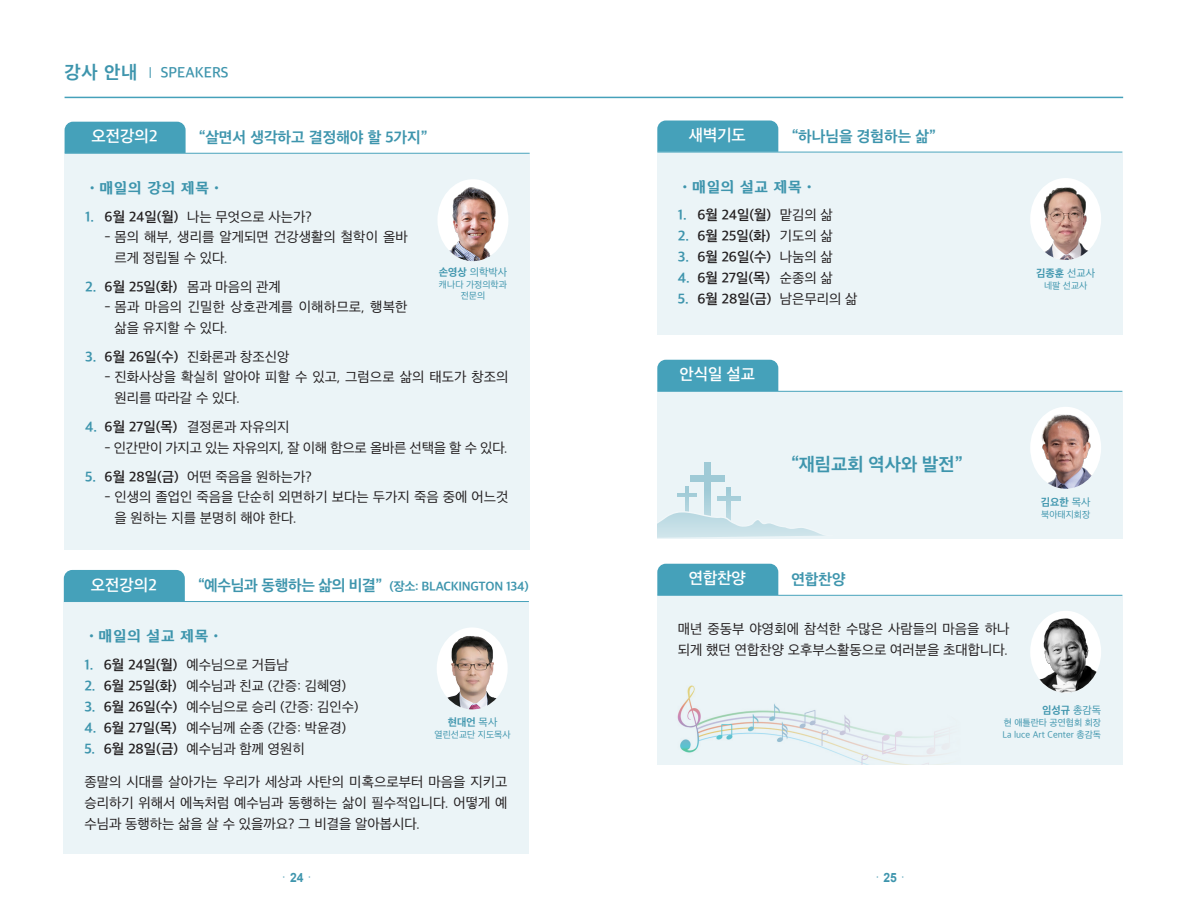
<style>
.page{position:relative;width:1187px;height:918px;background:#fff}
.page>*{position:absolute;margin:0;border:0;box-sizing:border-box;transform-origin:0 0}
.t1{font:700 18.75px "Apple SD Gothic Neo";color:#3e95ad}
.t2{font:600 16.5px "Apple SD Gothic Neo";color:#fff}
.t3{font:700 15.75px "Apple SD Gothic Neo";color:#3e95ad}
.t4{font:600 15px "Apple SD Gothic Neo";color:#3e95ad}
.t5{font:14.25px/20.5px "Apple SD Gothic Neo";color:#231f20}
.t6{font:600 14.25px "Apple SD Gothic Neo";color:#231f20}
.t7{font:14.25px "Apple SD Gothic Neo";letter-spacing:-.02em;color:#231f20}
.t8{font:14.25px "DX Log Std B";color:#3e95ad}
.t9{font:700 12.75px "Apple SD Gothic Neo";letter-spacing:-.02em;color:#3e95ad}
.t10{font:700 10.8px "Apple SD Gothic Neo";color:#3e95ad}
.t11{font:10.8px "Apple SD Gothic Neo";color:#3e95ad}
.t12{font:9.75px "DX Ngo Std 20";color:#3e95ad;scale:.95 1}
.t13{font:9.45px "Apple SD Gothic Neo";color:#3e95ad}
.s1{font-weight:700;font-size:18.75px}
.s2{font-weight:800}
.s3{font-weight:700;color:#3e95ad}
.s4{font-weight:600}
.s5{font-weight:400}
.s6{font-weight:700}
.s7{font-size:15.75px}
.s8{font-family:"Arial";font-weight:700;font-size:12.75px}
</style>
<div class="page">
<div style="left:657px;top:153px;width:465px;height:182px;background:#ebf4f7"></div>
<div style="left:657px;top:392px;width:465px;height:147px;background:#ebf4f7"></div>
<div style="left:657px;top:596px;width:465px;height:169px;background:#ebf4f7"></div>
<div style="left:65px;top:154px;width:464px;height:396px;background:#ebf4f7"></div>
<div style="left:657px;top:121px;width:121px;height:31px;background:#45a1ba"></div>
<div style="left:657px;top:360px;width:121px;height:31px;background:#45a1ba"></div>
<div style="left:657px;top:564px;width:121px;height:31px;background:#45a1ba"></div>
<div style="left:65px;top:122px;width:120px;height:31px;background:#45a1ba"></div>
<hr style="left:657px;top:152px;width:465px;height:1px;background:#45a1ba">
<hr style="left:657px;top:391px;width:465px;height:1px;background:#45a1ba">
<hr style="left:657px;top:595px;width:465px;height:1px;background:#45a1ba">
<hr style="left:65px;top:153px;width:464px;height:1px;background:#45a1ba">
<img style="left:1030px;top:178px;width:71px;height:82px">
<img style="left:1030px;top:407px;width:71px;height:82px">
<img style="left:1030px;top:611px;width:71px;height:82px">
<img style="left:438px;top:180px;width:70px;height:81px">
<div style="left:64px;top:602px;width:465px;height:252px;background:#ebf4f7"></div>
<div style="left:64px;top:570px;width:121px;height:31px;background:#45a1ba"></div>
<hr style="left:64px;top:601px;width:465px;height:1px;background:#45a1ba">
<img style="left:437px;top:628px;width:70px;height:81px">
<svg style="left:704px;top:462px;width:6px;height:48px"></svg>
<div style="left:690px;top:476px;width:35px;height:6px;background:#9fcad6"></div>
<hr style="left:685px;top:486px;width:3px;height:31px;background:#3e95ad">
<hr style="left:677px;top:494px;width:19px;height:3px;background:#3e95ad">
<hr style="left:726px;top:487px;width:4px;height:38px;background:#a9d0db">
<hr style="left:717px;top:496px;width:23px;height:4px;background:#a6ced9">
<svg style="left:657px;top:510px;width:167px;height:28px"></svg>
<hr style="left:65px;top:97px;width:1058px;height:1px;background:#45a1ba">
<img style="left:677px;top:648px;width:367px;height:117px">
<p class="t4" style="left:65px;top:64px;width:165px"><span class="s1">강사 안내</span> <span class="s2">–</span> SPEAKERS</p>
<p class="t2" style="left:688px;top:126px;width:59px">새벽기도</p>
<p class="t2" style="left:92px;top:127px;width:67px">오전강의2</p>
<p class="t3" style="left:791px;top:128px;width:146px">“하나님을 경험하는 삶”</p>
<p class="t3" style="left:198px;top:129px;width:230px">“살면서 생각하고 결정해야 할 5가지”</p>
<p class="t8" style="left:85px;top:181px;width:140px">•매일의 강의 제목•</p>
<p class="t5" style="left:85px;top:207px;width:228px"><span class="s3">1.</span> <span class="s4">6월 24일(월)</span> 나는 무엇으로 사는가?</p>
<p class="t5" style="left:114px;top:228px;width:295px;text-indent:-10px">- 몸의 해부, 생리를 알게되면 건강생활의 철학이 올바 르게 정립될 수 있다.</p>
<p class="t6" style="left:85px;top:279px;width:197px"><span class="s3">2.</span> 6월 25일(화) <span class="s5">몸과 마음의 관계</span></p>
<p class="t5" style="left:114px;top:298px;width:294px;text-indent:-10px">- 몸과 마음의 긴밀한 상호관계를 이해하므로, 행복한 삶을 유지할 수 있다.</p>
<p class="t6" style="left:85px;top:349px;width:206px"><span class="s3">3.</span> 6월 26일(수) <span class="s5">진화론과 창조신앙</span></p>
<p class="t5" style="left:114px;top:368px;width:395px;text-indent:-10px">- 진화사상을 확실히 알아야 피할 수 있고, 그럼으로 삶의 태도가 창조의 원리를 따라갈 수 있다.</p>
<p class="t6" style="left:85px;top:419px;width:206px"><span class="s3">4.</span> 6월 27일(목) <span class="s5">결정론과 자유의지</span></p>
<p class="t7" style="left:105px;top:440px;width:404px">- 인간만이 가지고 있는 자유의지, 잘 이해 함으로 올바른 선택을 할 수 있다.</p>
<p class="t5" style="left:85px;top:467px;width:228px"><span class="s3">5.</span> <span class="s4">6월 28일(금)</span> 어떤 죽음을 원하는가?</p>
<p class="t5" style="left:114px;top:488px;width:395px;text-indent:-10px">- 인생의 졸업인 죽음을 단순히 외면하기 보다는 두가지 죽음 중에 어느것 을 원하는 지를 분명히 해야 한다.</p>
<p class="t11" style="left:439px;top:266px;width:70px"><span class="s6">손영상</span> 의학박사</p>
<p class="t13" style="left:439px;top:279px;width:69px">캐나다 가정의학과</p>
<p class="t13" style="left:460px;top:291px;width:26px">전문의</p>
<p class="t2" style="left:91px;top:576px;width:67px">오전강의2</p>
<p class="t9" style="left:198px;top:579px;width:332px"><span class="s7">“예수님과 동행하는 삶의 비결”</span> (장소: BLACKINGTON 134)</p>
<p class="t8" style="left:677px;top:179px;width:140px">•매일의 설교 제목•</p>
<p class="t6" style="left:677px;top:208px;width:157px"><span class="s3">1.</span> 6월 24일(월) <span class="s5">맡김의 삶</span></p>
<p class="t6" style="left:677px;top:229px;width:157px"><span class="s3">2.</span> 6월 25일(화) <span class="s5">기도의 삶</span></p>
<p class="t6" style="left:677px;top:250px;width:157px"><span class="s3">3.</span> 6월 26일(수) <span class="s5">나눔의 삶</span></p>
<p class="t6" style="left:677px;top:271px;width:157px"><span class="s3">4.</span> 6월 27일(목) <span class="s5">순종의 삶</span></p>
<p class="t6" style="left:677px;top:292px;width:181px"><span class="s3">5.</span> 6월 28일(금) <span class="s5">남은무리의 삶</span></p>
<p class="t2" style="left:679px;top:365px;width:77px">안식일 설교</p>
<p class="t1" style="left:790px;top:455px;width:173px">“재림교회 역사와 발전”</p>
<p class="t2" style="left:688px;top:569px;width:59px">연합찬양</p>
<p class="t3" style="left:791px;top:571px;width:56px">연합찬양</p>
<p class="t10" style="left:1036px;top:267px;width:60px">김종훈 <span class="s5">선교사</span></p>
<p class="t13" style="left:1043px;top:281px;width:45px">네팔 선교사</p>
<p class="t10" style="left:1040px;top:496px;width:51px">김요한 <span class="s5">목사</span></p>
<p class="t13" style="left:1041px;top:509px;width:51px">북아태지회장</p>
<p class="t8" style="left:84px;top:629px;width:140px">•매일의 설교 제목•</p>
<p class="t6" style="left:84px;top:657px;width:206px"><span class="s3">1.</span> 6월 24일(월) <span class="s5">예수님으로 거듭남</span></p>
<p class="t5" style="left:84px;top:676px;width:263px"><span class="s3">2.</span> <span class="s4">6월 25일(화)</span> 예수님과 친교 (간증: 김혜영)</p>
<p class="t5" style="left:84px;top:697px;width:276px"><span class="s3">3.</span> <span class="s4">6월 26일(수)</span> 예수님으로 승리 (간증: 김인수)</p>
<p class="t5" style="left:84px;top:718px;width:263px"><span class="s3">4.</span> <span class="s4">6월 27일(목)</span> 예수님께 순종 (간증: 박윤경)</p>
<p class="t5" style="left:84px;top:739px;width:222px"><span class="s3">5.</span> <span class="s4">6월 28일(금)</span> 예수님과 함께 영원히</p>
<p class="t5" style="left:84px;top:772px;width:425px;line-height:21px;text-align:justify">종말의 시대를 살아가는 우리가 세상과 사탄의 미혹으로부터 마음을 지키고 승리하기 위해서 에녹처럼 예수님과 동행하는 삶이 필수적입니다. 어떻게 예 수님과 동행하는 삶을 살 수 있을까요? 그 비결을 알아봅시다.</p>
<p class="t10" style="left:448px;top:717px;width:51px">현대언 <span class="s5">목사</span></p>
<p class="t13" style="left:434px;top:730px;width:78px">열린선교단 지도목사</p>
<p class="t5" style="left:677px;top:620px;width:333px;line-height:21px">매년 중동부 야영회에 참석한 수많은 사람들의 마음을 하나 되게 했던 연합찬양 오후부스활동으로 여러분을 초대합니다.</p>
<p class="t10" style="left:1042px;top:705px;width:60px">임성규 <span class="s5">총감독</span></p>
<p class="t13" style="left:1003px;top:718px;width:99px">현 애틀란타 공연협회 회장</p>
<p class="t13" style="left:1002px;top:729px;width:100px">La luce Art Center 총감독</p>
<p class="t12" style="left:281px;top:872px;width:35px">· <span class="s8">24</span> ·</p>
<p class="t12" style="left:874px;top:872px;width:35px">· <span class="s8">25</span> ·</p>
</div>
